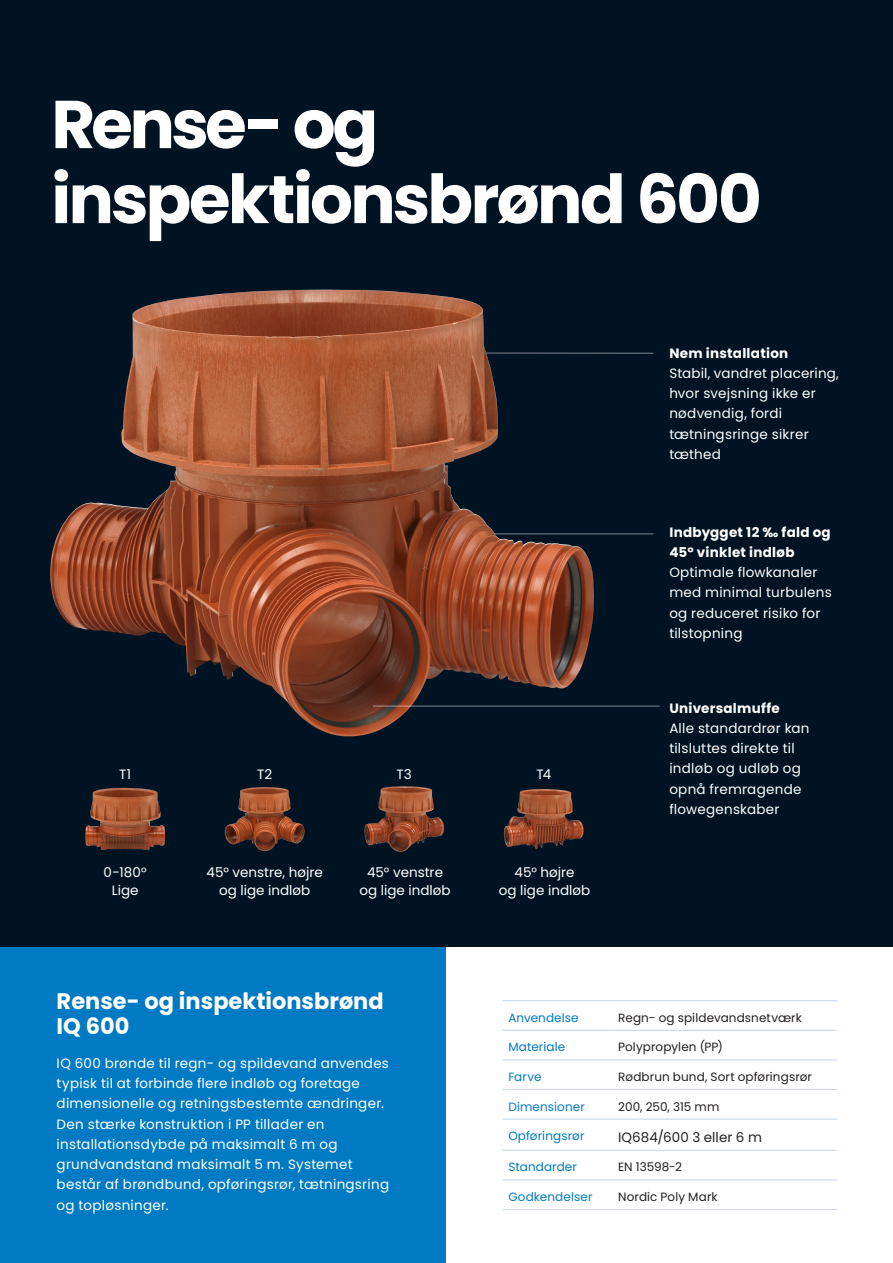
<style>
.page{position:relative;width:893px;height:1263px;background:#001322}
.page>*{position:absolute;margin:0;border:0;box-sizing:border-box;transform-origin:0 0}
.Large_Header_-_45pt{font:700 67.5px/75px "Poppins";letter-spacing:-.04em;color:#fff}
.Subhead_-_15pt{font:700 22.5px/24.8px "Poppins";color:#fff}
.Body_Copy_-_9pt{font:13.5px/20.2px "Poppins";letter-spacing:.02em;color:#fff}
.Body_text_EN{font:13.5px "Poppins";color:#fff}
.Body_text_2{font:13.5px "Poppins";letter-spacing:.005em;color:#231f20}
.Body_text_2-2{font:12px "Poppins";letter-spacing:.01em;color:#231f20}
.Body_text_2-3{font:12px "Poppins";letter-spacing:.01em;color:#007ac2}
.s1{font-weight:700}
</style>
<div class="page">
<div style="left:0;top:947px;width:446px;height:316px;background:#007ac2"></div>
<div style="left:446px;top:947px;width:447px;height:316px;background:#fff"></div>
<hr style="left:314px;top:352px;width:339px;height:2px;background:#fff">
<hr style="left:367px;top:533px;width:286px;height:1px;background:#fff">
<img style="left:50px;top:291px;width:546px;height:446px">
<hr style="left:373px;top:706px;width:287px;height:1px;background:#fff">
<hr style="left:502px;top:1000px;width:112px;height:1px;background:#cad9eb">
<hr style="left:614px;top:1000px;width:223px;height:1px;background:#cad9eb">
<hr style="left:502px;top:1030px;width:112px;height:1px;background:#cad9eb">
<hr style="left:614px;top:1030px;width:223px;height:1px;background:#cad9eb">
<hr style="left:502px;top:1059px;width:112px;height:1px;background:#cad9eb">
<hr style="left:614px;top:1059px;width:223px;height:1px;background:#cad9eb">
<hr style="left:502px;top:1089px;width:112px;height:1px;background:#cad9eb">
<hr style="left:614px;top:1089px;width:223px;height:1px;background:#cad9eb">
<hr style="left:502px;top:1118px;width:112px;height:2px;background:#cad9eb">
<hr style="left:614px;top:1118px;width:223px;height:2px;background:#cad9eb">
<hr style="left:502px;top:1150px;width:112px;height:1px;background:#cad9eb">
<hr style="left:614px;top:1150px;width:223px;height:1px;background:#cad9eb">
<hr style="left:502px;top:1179px;width:112px;height:1px;background:#cad9eb">
<hr style="left:614px;top:1179px;width:223px;height:1px;background:#cad9eb">
<hr style="left:502px;top:1209px;width:112px;height:1px;background:#cad9eb">
<hr style="left:614px;top:1209px;width:223px;height:1px;background:#cad9eb">
<img style="left:504px;top:789px;width:72px;height:60px">
<img style="left:225px;top:787px;width:80px;height:64px">
<img style="left:85px;top:788px;width:63px;height:62px">
<img style="left:364px;top:786px;width:81px;height:66px">
<p class="Large_Header_-_45pt" style="left:51px;top:87px;width:712px">Rense- og inspektionsbrønd 600</p>
<p class="Body_Copy_-_9pt" style="left:669px;top:343px;width:171px"><span class="s1">Nem installation<br></span>Stabil, vandret placering, hvor svejsning ikke er nødvendig, fordi tætningsringe sikrer tæthed</p>
<p class="Body_Copy_-_9pt" style="left:669px;top:522px;width:164px"><span class="s1">Indbygget 12 ‰ fald og<br>45° vinklet indløb<br></span>Optimale flowkanaler med minimal turbulens og reduceret risiko for tilstopning</p>
<p class="Body_text_EN" style="left:119px;top:766px;width:13px">T1</p>
<p class="Body_text_EN" style="left:397px;top:766px;width:17px">T3</p>
<p class="Body_text_EN" style="left:257px;top:766px;width:17px">T2</p>
<p class="Body_text_EN" style="left:536px;top:766px;width:16px">T4</p>
<p class="Body_Copy_-_9pt" style="left:669px;top:698px;width:142px"><span class="s1">Universalmuffe<br></span>Alle standardrør kan tilsluttes direkte til indløb og udløb og opnå fremragende flowegenskaber</p>
<p class="Body_text_EN" style="left:104px;top:864px;width:45px">0-180°</p>
<p class="Body_text_EN" style="left:112px;top:882px;width:28px">Lige</p>
<p class="Body_text_EN" style="left:207px;top:864px;width:118px">45° venstre, højre</p>
<p class="Body_text_EN" style="left:219px;top:882px;width:93px">og lige indløb</p>
<p class="Body_text_EN" style="left:367px;top:864px;width:78px">45° venstre</p>
<p class="Body_text_EN" style="left:359px;top:882px;width:93px">og lige indløb</p>
<p class="Body_text_EN" style="left:514px;top:864px;width:62px">45° højre</p>
<p class="Body_text_EN" style="left:499px;top:882px;width:93px">og lige indløb</p>
<p class="Subhead_-_15pt" style="left:57px;top:989px;width:329px">Rense- og inspektionsbrønd<br>IQ 600</p>
<p class="Body_Copy_-_9pt" style="left:57px;top:1053px;width:334px">IQ 600 brønde til regn- og spildevand anvendes typisk til at forbinde flere indløb og foretage dimensionelle og retningsbestemte ændringer.<br>Den stærke konstruktion i PP tillader en installationsdybde på maksimalt 6 m og grundvandstand maksimalt 5 m. Systemet består af brøndbund, opføringsrør, tætningsring og topløsninger.</p>
<p class="Body_text_2-3" style="left:508px;top:1011px;width:72px">Anvendelse</p>
<p class="Body_text_2-2" style="left:618px;top:1011px;width:185px">Regn- og spildevandsnetværk</p>
<p class="Body_text_2-3" style="left:508px;top:1040px;width:58px">Materiale</p>
<p class="Body_text_2-2" style="left:618px;top:1040px;width:106px">Polypropylen (PP)</p>
<p class="Body_text_2-3" style="left:508px;top:1070px;width:35px">Farve</p>
<p class="Body_text_2-2" style="left:618px;top:1070px;width:195px">Rødbrun bund, Sort opføringsrør</p>
<p class="Body_text_2-3" style="left:508px;top:1099px;width:78px">Dimensioner</p>
<p class="Body_text_2-2" style="left:618px;top:1099px;width:103px">200, 250, 315 mm</p>
<p class="Body_text_2-3" style="left:508px;top:1129px;width:78px">Opføringsrør</p>
<p class="Body_text_2" style="left:618px;top:1129px;width:145px">IQ684/600 3 eller 6 m</p>
<p class="Body_text_2-3" style="left:508px;top:1160px;width:70px">Standarder</p>
<p class="Body_text_2-2" style="left:618px;top:1160px;width:65px">EN 13598-2</p>
<p class="Body_text_2-3" style="left:508px;top:1190px;width:86px">Godkendelser</p>
<p class="Body_text_2-2" style="left:618px;top:1190px;width:101px">Nordic Poly Mark</p>
</div>
